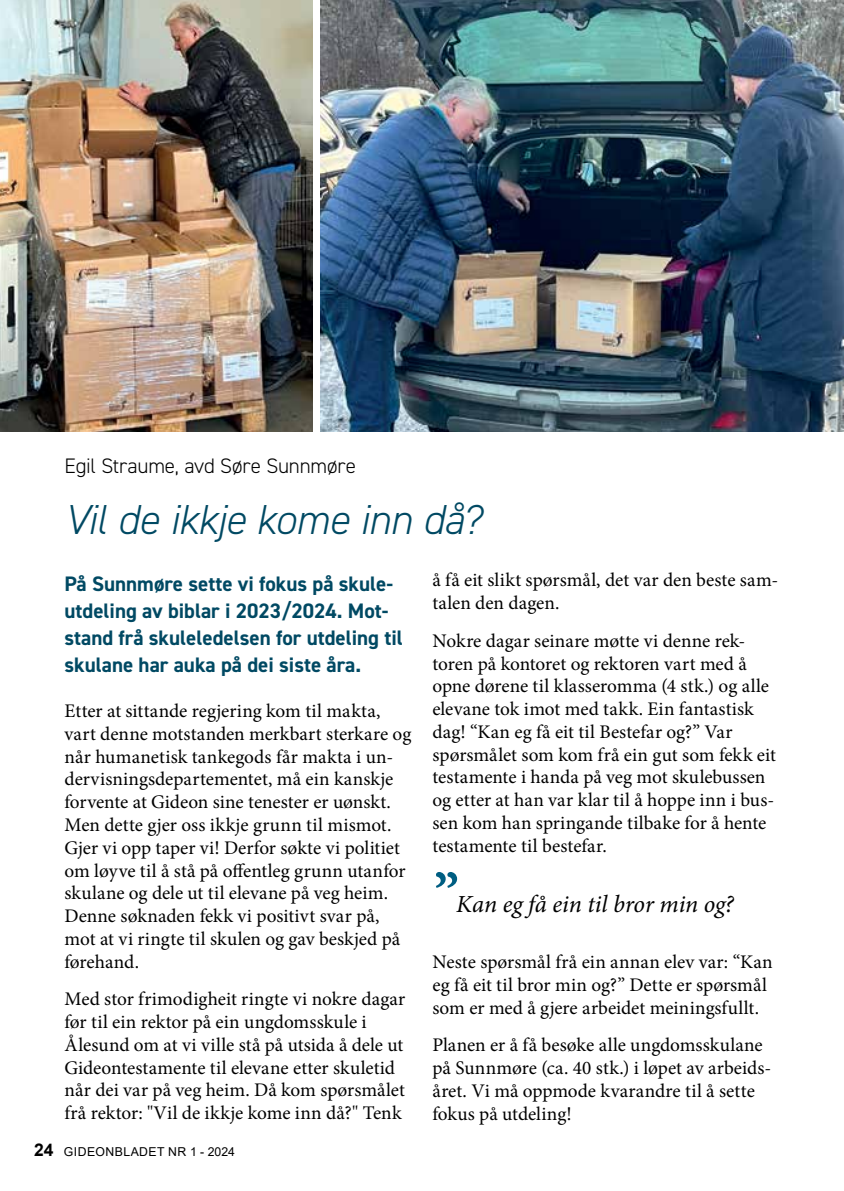
<style>
.page{position:relative;width:844px;height:1191px;background:#fff}
.page>*{position:absolute;margin:0;border:0;box-sizing:border-box;transform-origin:0 0}
.t1{font:700 56px "Minion Pro";color:#005e82}
.t2{font:italic 300 42px "DIN2014";letter-spacing:-.015em;color:#004963}
.t3{font:italic 24.5px "Minion Pro";letter-spacing:-.005em;color:#000}
.t4{font:700 21px/27.1px "DIN2014";color:#004963}
.t5{font:300 21px "DIN2014";letter-spacing:-.01em;color:#000}
.t6{font:19.25px/22.8px "Minion Pro";color:#000}
.t7{font:12.25px "Arial";letter-spacing:.035em;color:#000}
.s1{font-weight:700;font-size:17.5px}
</style>
<div class="page">
<img style="left:320px;top:0;width:522px;height:432px">
<img style="left:0;top:0;width:313px;height:432px">
<p class="t5" style="left:64px;top:453px;width:293px">Egil Straume, avd Søre Sunnmøre</p>
<h2 class="t2" style="left:64px;top:494px;width:418px">Vil de ikkje kome inn då?</h2>
<p class="t4" style="left:64px;top:569px;width:340px">På Sunnmøre sette vi fokus på skule&shy;utdeling av biblar i 2023/2024. Mot&shy;stand frå skuleledelsen for utdeling til skulane har auka på dei siste åra.</p>
<p class="t6" style="left:64px;top:699px;width:348px">Etter at sittande regjering kom til makta, vart denne motstanden merkbart sterkare og når humanetisk tankegods får makta i un&shy;dervisningsdepartementet, må ein kanskje forvente at Gideon sine tenester er uønskt.<br>Men dette gjer oss ikkje grunn til mismot.<br>Gjer vi opp taper vi! Derfor søkte vi politiet om løyve til å stå på offentleg grunn utanfor skulane og dele ut til elevane på veg heim.<br>Denne søknaden fekk vi positivt svar på, mot at vi ringte til skulen og gav beskjed på førehand.</p>
<p class="t6" style="left:64px;top:987px;width:342px">Med stor frimodigheit ringte vi nokre dagar før til ein rektor på ein ungdomsskule i Ålesund om at vi ville stå på utsida å dele ut Gideontestamente til elevane etter skuletid når dei var på veg heim. Då kom spørsmålet frå rektor: "Vil de ikkje kome inn då?" Tenk</p>
<p class="t6" style="left:432px;top:569px;width:347px">å få eit slikt spørsmål, det var den beste sam&shy;talen den dagen.</p>
<p class="t6" style="left:432px;top:629px;width:345px">Nokre dagar seinare møtte vi denne rek&shy;toren på kontoret og rektoren vart med å opne dørene til klasseromma (4 stk.) og alle elevane tok imot med takk. Ein fantastisk dag! “Kan eg få eit til Bestefar og?” Var spørsmålet som kom frå ein gut som fekk eit testamente i handa på veg mot skulebussen og etter at han var klar til å hoppe inn i bus&shy;sen kom han springande tilbake for å hente testamente til bestefar.</p>
<h1 class="t1" style="left:434px;top:854px;width:26px">”</h1>
<p class="t3" style="left:456px;top:887px;width:279px">Kan eg få ein til bror min og?</p>
<p class="t6" style="left:432px;top:950px;width:341px">Neste spørsmål frå ein annan elev var: “Kan eg få eit til bror min og?” Dette er spørsmål som er med å gjere arbeidet meiningsfullt.</p>
<p class="t6" style="left:432px;top:1034px;width:340px">Planen er å få besøke alle ungdomsskulane på Sunnmøre (ca. 40 stk.) i løpet av arbeids&shy;året. Vi må oppmode kvarandre til å sette fokus på utdeling!</p>
<p class="t7" style="left:34px;top:1143px;width:202px"><span class="s1">24</span> GIDEONBLADET NR 1 - 2024</p>
</div>
